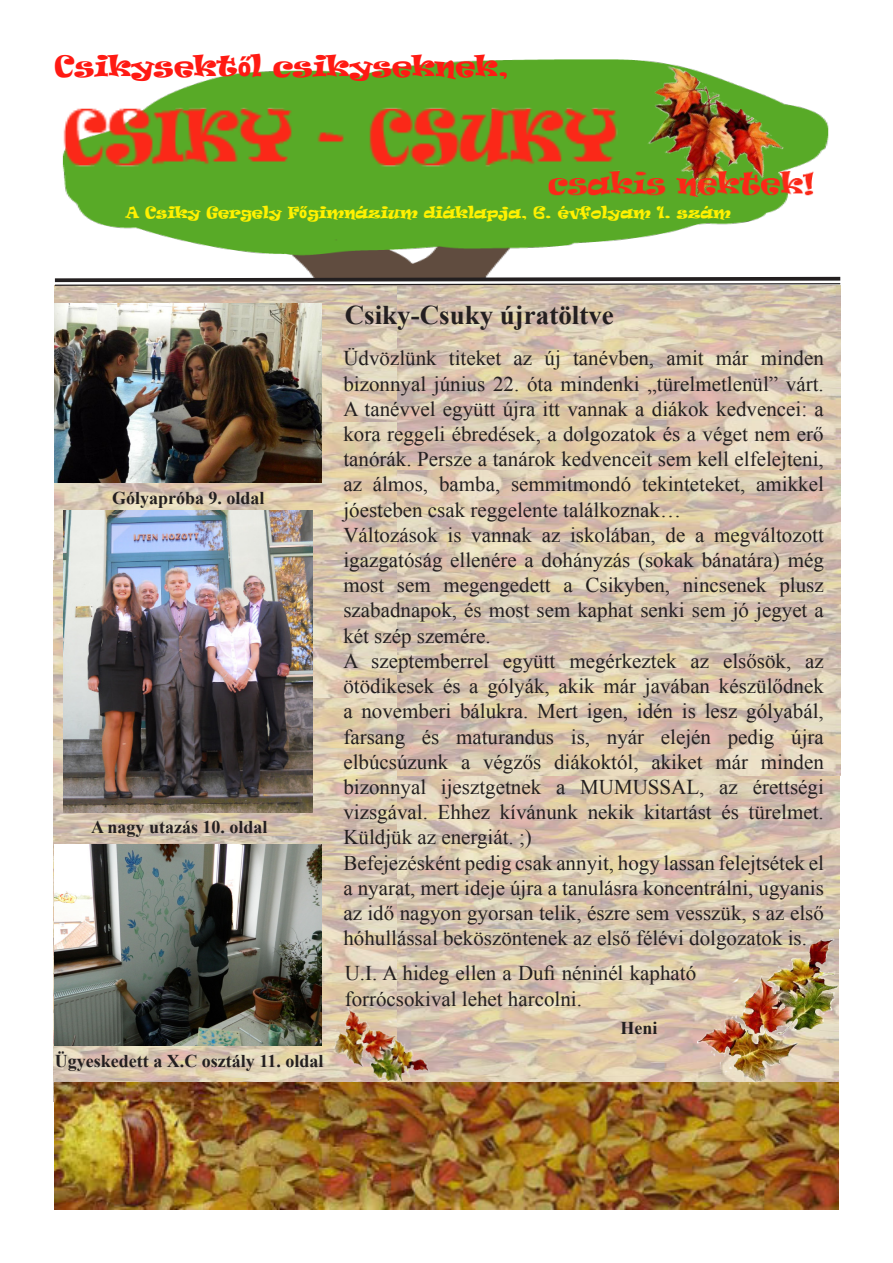
<style>
.page{position:relative;width:893px;height:1263px;background:#fff}
.page>*{position:absolute;margin:0;border:0;box-sizing:border-box;transform-origin:0 0}
.t1{font:27px "Ravie";color:#ff1a13}
.t2{font:700 27px "Times New Roman";color:#231f20}
.t3{font:21px/25.2px "Times New Roman";color:#231f20}
.t4{font:700 18px "Times New Roman";color:#231f20}
.t5{font:15px "Ravie";color:#fff101}
.s1{font-family:"Tw Cen";font-weight:800;font-stretch:condensed;font-size:30px}
.s2{font-family:"Tw Cen";font-weight:800;font-stretch:condensed;font-size:18px}
</style>
<div class="page">
<img style="left:397px;top:439px;width:443px;height:643px">
<img style="left:397px;top:286px;width:443px;height:153px">
<img style="left:54px;top:286px;width:343px;height:274px">
<img style="left:54px;top:560px;width:343px;height:138px">
<img style="left:54px;top:698px;width:343px;height:138px">
<img style="left:54px;top:836px;width:343px;height:246px">
<img style="left:54px;top:1082px;width:785px;height:127px">
<img style="left:64px;top:59px;width:765px;height:216px">
<img style="left:55px;top:845px;width:267px;height:200px">
<img style="left:697px;top:937px;width:142px;height:149px">
<img style="left:323px;top:990px;width:109px;height:106px">
<img style="left:55px;top:304px;width:267px;height:178px">
<img style="left:63px;top:511px;width:249px;height:301px">
<svg style="left:54px;top:275px;width:787px;height:11px"></svg>
<img style="left:615px;top:61px;width:173px;height:65px">
<img style="left:62px;top:86px;width:633px;height:92px">
<img style="left:540px;top:126px;width:287px;height:126px">
<p class="t1" style="left:55px;top:48px;width:456px">Csikysekt<span class="s1">ő</span>l csikyseknek,</p>
<p class="t5" style="left:125px;top:203px;width:607px">A Csiky Gergely F<span class="s2">ő</span>gimnázium diáklapja, 6. évfolyam 1. szám</p>
<p class="t4" style="left:112px;top:485px;width:154px">Gólyapróba 9. oldal</p>
<p class="t4" style="left:91px;top:815px;width:178px">A nagy utazás 10. oldal</p>
<p class="t4" style="left:55px;top:1048px;width:270px">Ügyeskedett a X.C osztály 11. oldal</p>
<p class="t2" style="left:345px;top:297px;width:271px">Csiky-Csuky újratöltve</p>
<p class="t3" style="left:343px;top:345px;width:482px">Üdvözlünk titeket az új tanévben, amit már minden bizonnyal június 22. óta mindenki „türelmetlenül” várt.<br>A tanévvel együtt újra itt vannak a diákok kedvencei: a kora reggeli ébredések, a dolgozatok és a véget nem erő tanórák. Persze a tanárok kedvenceit sem kell elfelejteni, az álmos, bamba, semmitmondó tekinteteket, amikkel jóesteben csak reggelente találkoznak…<br>Változások is vannak az iskolában, de a megváltozott igazgatóság ellenére a dohányzás (sokak bánatára) még most sem megengedett a Csikyben, nincsenek plusz szabadnapok, és most sem kaphat senki sem jó jegyet a két szép szemére.<br>A szeptemberrel együtt megérkeztek az elsősök, az ötödikesek és a gólyák, akik már javában készülődnek a novemberi bálukra. Mert igen, idén is lesz gólyabál, farsang és maturandus is, nyár elején pedig újra elbúcsúzunk a végzős diákoktól, akiket már minden bizonnyal ijesztgetnek a MUMUSSAL, az érettségi vizsgával. Ehhez kívánunk nekik kitartást és türelmet.<br>Küldjük az energiát. ;)<br>Befejezésként pedig csak annyit, hogy lassan felejtsétek el a nyarat, mert ideje újra a tanulásra koncentrálni, ugyanis az idő nagyon gyorsan telik, észre sem vesszük, s az első hóhullással beköszöntenek az első félévi dolgozatok is.</p>
<p class="t3" style="left:345px;top:960px;width:353px">U.I. A hideg ellen a Dufi néninél kapható forrócsokival lehet harcolni.</p>
<p class="t4" style="left:620px;top:1016px;width:39px">Heni</p>
</div>
